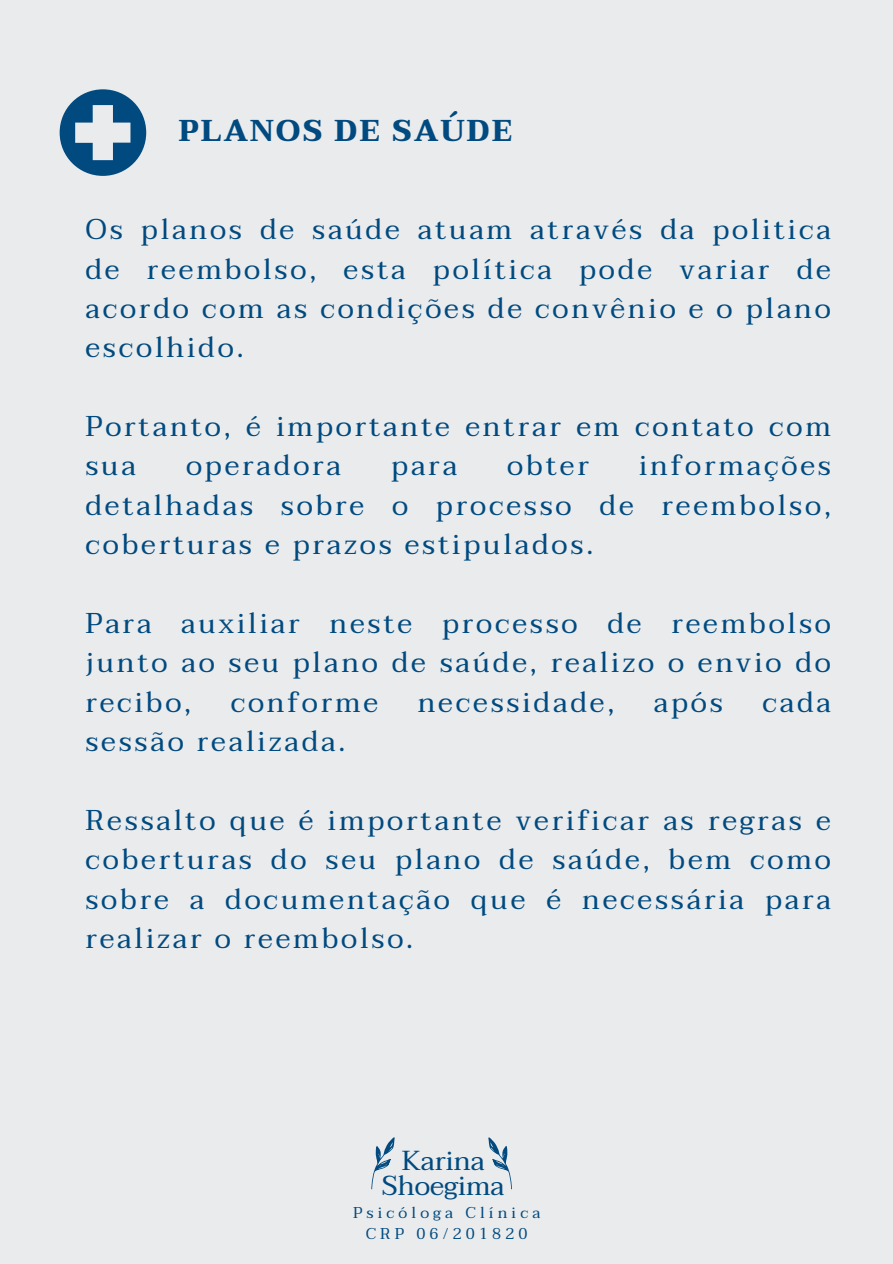
<style>
.page{position:relative;width:893px;height:1264px;background:#fff}
.page>*{position:absolute;margin:0;border:0;box-sizing:border-box;transform-origin:0 0}
.t1{font:700 30px "Taviraj";letter-spacing:.07em;color:#004a80}
.t2{font:28.5px/39.3px "Taviraj";letter-spacing:.1em;color:#004a80;text-align:justify}
.t3{font:27.3px "Taviraj";color:#004a80}
.t4{font:15.6px/21.3px "Taviraj";letter-spacing:.265em;color:#004a80;text-align:center}
</style>
<div class="page">
<div style="left:0;top:0;width:892px;height:1263px;background:#eaebec"></div>
<svg style="left:60px;top:89px;width:86px;height:87px"></svg>
<svg style="left:371px;top:1137px;width:24px;height:53px"></svg>
<svg style="left:488px;top:1137px;width:24px;height:53px"></svg>
<p class="t1" style="left:179px;top:113px;width:335px">PLANOS DE SAÚDE</p>
<p class="t2" style="left:85px;top:210px;width:747px">Os planos de saúde atuam através da politica de reembolso, esta política pode variar de acordo com as condições de convênio e o plano escolhido.</p>
<h1 class="t2" style="left:85px;top:406px;width:747px">Portanto, é importante entrar em contato com sua</h1>
<h1 class="t2" style="left:85px;top:446px;width:747px;text-indent:553px">informações detalhadas sobre o processo de reembolso, coberturas e prazos estipulados.</h1>
<h1 class="t2" style="left:186px;top:446px;width:156px">operadora</h1>
<h1 class="t2" style="left:391px;top:446px;width:67px">para</h1>
<h1 class="t2" style="left:507px;top:446px;width:83px">obter</h1>
<p class="t2" style="left:85px;top:603px;width:747px">Para auxiliar neste processo de reembolso junto ao seu plano de saúde, realizo o envio do recibo,</p>
<p class="t2" style="left:231px;top:682px;width:149px">conforme</p>
<p class="t2" style="left:417px;top:682px;width:198px">necessidade,</p>
<p class="t2" style="left:654px;top:682px;width:70px">após</p>
<p class="t2" style="left:762px;top:682px;width:70px">cada</p>
<p class="t2" style="left:85px;top:721px;width:261px">sessão realizada.</p>
<p class="t2" style="left:85px;top:800px;width:747px">Ressalto que é importante verificar as regras e coberturas do seu plano de saúde, bem como sobre a documentação que é necessária para realizar o reembolso.</p>
<p class="t3" style="left:401px;top:1144px;width:84px">Karina</p>
<p class="t3" style="left:382px;top:1169px;width:124px">Shoegima</p>
<p class="t4" style="left:353px;top:1201px;width:189px">Psicóloga Clínica<br>CRP 06/201820</p>
</div>
